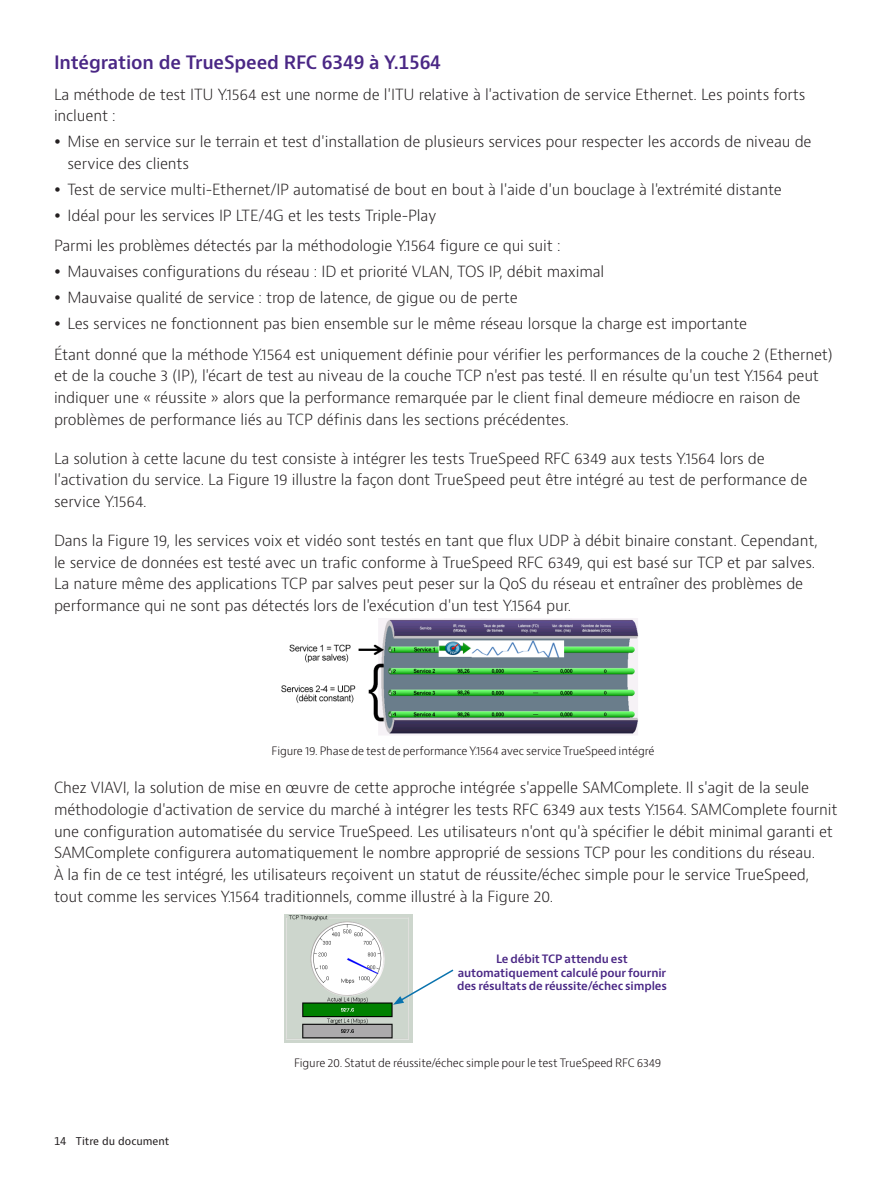
<style>
.page{position:relative;width:893px;height:1191px;background:#fff}
.page>*{position:absolute;margin:0;border:0;box-sizing:border-box;transform-origin:0 0}
.Header_12_16{font:600 18px "Bernino Sans";letter-spacing:-.01em;color:#4a2785}
.P_10_16{font:300 15px/21.8px "Bernino Sans";letter-spacing:-.01em;color:#231f20}
.t1{font:300 11.25px "Bernino Sans";letter-spacing:-.01em;color:#110a0c}
.t2{font:600 11.25px/13.5px "Bernino Sans";letter-spacing:-.01em;color:#4a2785;text-align:center}
.t3{font:10.5px "Bernino Sans";color:#231f20}
</style>
<div class="page">
<img style="left:281px;top:619px;width:358px;height:116px">
<img style="left:285px;top:914px;width:127px;height:128px">
<svg style="left:393px;top:968px;width:61px;height:36px"></svg>
<p class="Header_12_16" style="left:54px;top:51px;width:389px">Intégration de TrueSpeed RFC 6349 à Y.1564</p>
<p class="P_10_16" style="left:54px;top:83px;width:753px">La méthode de test ITU Y.1564 est une norme de l'ITU relative à l'activation de service Ethernet. Les points forts incluent :</p>
<p class="P_10_16" style="left:68px;top:131px;width:746px">Mise en service sur le terrain et test d'installation de plusieurs services pour respecter les accords de niveau de service des clients</p>
<p class="P_10_16" style="left:68px;top:179px;width:716px">Test de service multi-Ethernet/IP automatisé de bout en bout à l'aide d'un bouclage à l'extrémité distante</p>
<p class="P_10_16" style="left:68px;top:205px;width:371px">Idéal pour les services IP LTE/4G et les tests Triple-Play</p>
<p class="P_10_16" style="left:54px;top:235px;width:508px">Parmi les problèmes détectés par la méthodologie Y.1564 figure ce qui suit :</p>
<p class="P_10_16" style="left:68px;top:261px;width:538px">Mauvaises configurations du réseau : ID et priorité VLAN, TOS IP, débit maximal</p>
<p class="P_10_16" style="left:68px;top:287px;width:452px">Mauvaise qualité de service : trop de latence, de gigue ou de perte</p>
<p class="P_10_16" style="left:68px;top:313px;width:681px">Les services ne fonctionnent pas bien ensemble sur le même réseau lorsque la charge est importante</p>
<p class="P_10_16" style="left:54px;top:343px;width:780px">Étant donné que la méthode Y.1564 est uniquement définie pour vérifier les performances de la couche 2 (Ethernet) et de la couche 3 (IP), l'écart de test au niveau de la couche TCP n'est pas testé. Il en résulte qu'un test Y.1564 peut indiquer une « réussite » alors que la performance remarquée par le client final demeure médiocre en raison de problèmes de performance liés au TCP définis dans les sections précédentes.</p>
<p class="P_10_16" style="left:54px;top:447px;width:755px">La solution à cette lacune du test consiste à intégrer les tests TrueSpeed RFC 6349 aux tests Y.1564 lors de l'activation du service. La Figure 19 illustre la façon dont TrueSpeed peut être intégré au test de performance de service Y.1564.</p>
<p class="P_10_16" style="left:54px;top:530px;width:765px">Dans la Figure 19, les services voix et vidéo sont testés en tant que flux UDP à débit binaire constant. Cependant, le service de données est testé avec un trafic conforme à TrueSpeed RFC 6349, qui est basé sur TCP et par salves.<br>La nature même des applications TCP par salves peut peser sur la QoS du réseau et entraîner des problèmes de performance qui ne sont pas détectés lors de l'exécution d'un test Y.1564 pur.</p>
<p class="t1" style="left:272px;top:743px;width:384px">Figure 19. Phase de test de performance Y.1564 avec service TrueSpeed intégré</p>
<p class="P_10_16" style="left:54px;top:777px;width:785px">Chez VIAVI, la solution de mise en œuvre de cette approche intégrée s'appelle SAMComplete. Il s'agit de la seule méthodologie d'activation de service du marché à intégrer les tests RFC 6349 aux tests Y.1564. SAMComplete fournit une configuration automatisée du service TrueSpeed. Les utilisateurs n'ont qu'à spécifier le débit minimal garanti et SAMComplete configurera automatiquement le nombre approprié de sessions TCP pour les conditions du réseau.<br>À la fin de ce test intégré, les utilisateurs reçoivent un statut de réussite/échec simple pour le service TrueSpeed, tout comme les services Y.1564 traditionnels, comme illustré à la Figure 20.</p>
<p class="t2" style="left:457px;top:952px;width:211px">Le débit TCP attendu est automatiquement calculé pour fournir des résultats de réussite/échec simples</p>
<p class="t3" style="left:54px;top:1134px;width:117px">14 Titre du document</p>
<p class="t1" style="left:294px;top:1055px;width:369px">Figure 20. Statut de réussite/échec simple pour le test TrueSpeed RFC 6349</p>
</div>
